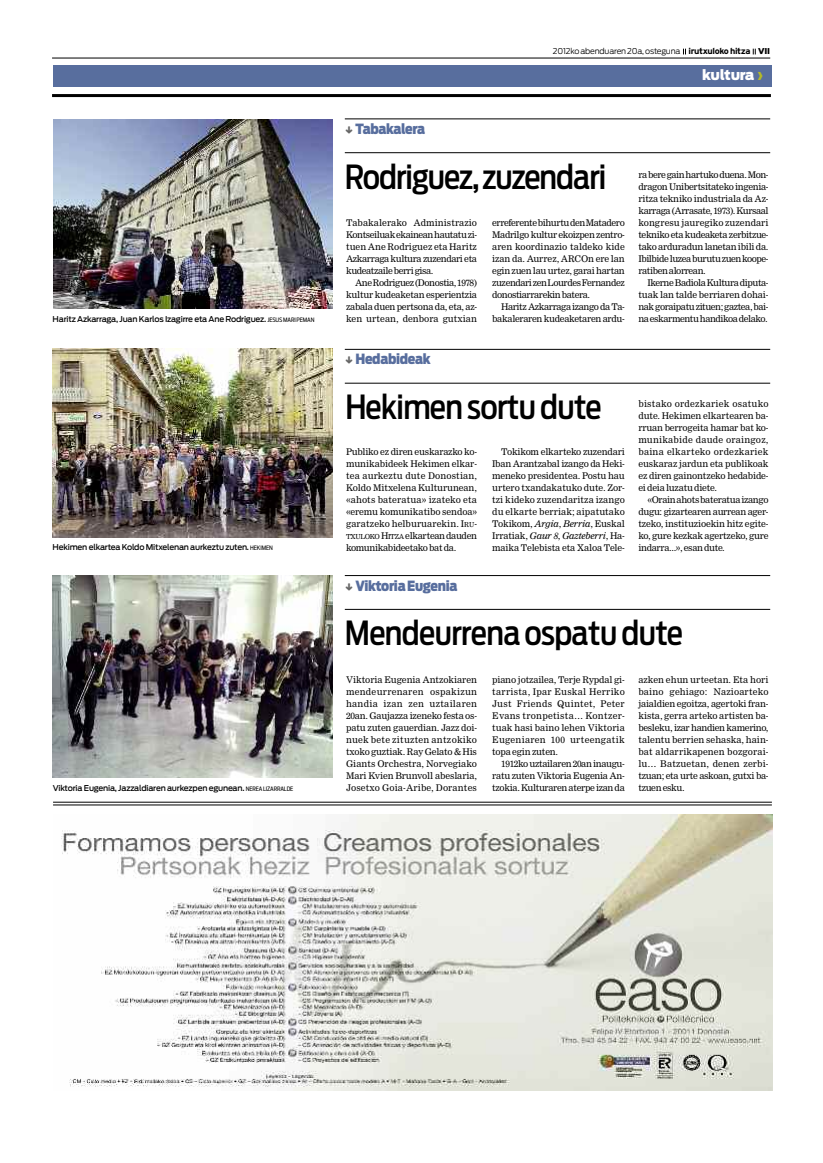
<style>
.page{position:relative;width:823px;height:1163px;background:#fff}
.page>*{position:absolute;margin:0;border:0;box-sizing:border-box;transform-origin:0 0}
.t1{font:500 33px "Antenna Cond";letter-spacing:-.02em;color:#000}
.t2{font:900 14px "Antenna Cond";letter-spacing:-.02em;color:#586e9e}
.t3{font:900 14px "Antenna";letter-spacing:-.03em;color:#fff}
.t4{font:9px/12px "Clarion";letter-spacing:-.025em;color:#000;text-align:justify}
.t5{font:500 8px "Antenna";letter-spacing:-.025em;color:#000}
.t6{font:300 8px "Antenna";letter-spacing:-.02em;color:#000}
.s1{font-family:"Antenna Cond";font-weight:400;font-size:6px}
.s2{font-family:"Interstate";font-weight:700;font-size:8.7px}
.s3{font-weight:900}
.s4{color:#b5ba27}
.s5{font-size:6.8px}
.s6{font-style:italic}
</style>
<div class="page">
<hr style="left:52px;top:94px;width:718px;height:3px;background:#000">
<img style="left:54px;top:119px;width:278px;height:189px">
<img style="left:53px;top:348px;width:279px;height:189px">
<img style="left:52px;top:575px;width:280px;height:202px">
<hr style="left:344px;top:119px;width:425px;height:1px;background:#000">
<hr style="left:344px;top:152px;width:425px;height:1px;background:#000">
<hr style="left:344px;top:349px;width:425px;height:1px;background:#000">
<hr style="left:344px;top:383px;width:425px;height:1px;background:#000">
<hr style="left:344px;top:575px;width:425px;height:1px;background:#000">
<hr style="left:344px;top:609px;width:425px;height:1px;background:#000">
<img style="left:61px;top:814px;width:711px;height:276px">
<hr style="left:53px;top:801px;width:718px;height:1px;background:#000">
<hr style="left:53px;top:804px;width:718px;height:1px;background:#000">
<hr style="left:52px;top:58px;width:717px;height:1px;background:#000">
<svg style="left:752px;top:49px;width:3px;height:5px"></svg>
<div style="left:53px;top:65px;width:717px;height:21px;background:#586e9e"></div>
<p class="t5" style="left:53px;top:314px;width:263px">Haritz Azkarraga, Juan Karlos Izagirre eta Ane Rodriguez. <span class="s1">JESUSMARIPEMAN</span></p>
<p class="t5" style="left:52px;top:542px;width:222px">Hekimen elkartea Koldo Mitxelenan aurkeztu zuten. <span class="s1">HEKIMEN</span></p>
<p class="t5" style="left:53px;top:782px;width:242px">Viktoria Eugenia, Jazzaldiaren aurkezpen egunean. <span class="s1">NEREALIZARRALDE</span></p>
<h2 class="t2" style="left:355px;top:120px;width:71px">Tabakalera</h2>
<p class="t6" style="left:552px;top:47px;width:219px">2012ko abenduaren 20a,osteguna <span class="s2">irutxuloko hitza</span> <span class="s3">VII</span></p>
<h2 class="t3" style="left:701px;top:66px;width:63px">kultura <span class="s4">›</span></h2>
<h1 class="t1" style="left:344px;top:157px;width:263px">Rodriguez,zuzendari</h1>
<p class="t4" style="left:346px;top:217px;width:132px">Tabakalerako Administrazio Kontseiluakekaineanhautatuzi&shy;tuen Ane Rodriguez eta Haritz Azkarraga kultura zuzendari eta kudeatzaileberrigisa.</p>
<p class="t4" style="left:346px;top:277px;width:132px;text-indent:9px">AneRodriguez(Donostia,1978) kultur kudeaketan esperientzia zabala duen pertsona da, eta, az&shy;ken urtean, denbora gutxian</p>
<p class="t4" style="left:492px;top:217px;width:134px">erreferentebihurtudenMatadero Madrilgo kultur ekoizpen zentro&shy;aren koordinazio taldeko kide izan da. Aurrez, ARCOn ere lan egin zuen lau urtez, garai hartan zuzendarizenLourdesFernandez donostiarrarekinbatera.</p>
<p class="t4" style="left:492px;top:301px;width:134px;text-align:right">Haritz Azkarraga izango da Ta&shy;bakaleraren kudeaketaren ardu-</p>
<h2 class="t2" style="left:355px;top:351px;width:77px">Hedabideak</h2>
<h1 class="t1" style="left:344px;top:387px;width:258px">Hekimensortudute</h1>
<p class="t4" style="left:346px;top:445px;width:132px">Publiko ez diren euskarazko ko&shy;munikabideek Hekimen elkar&shy;tea aurkeztu dute Donostian, Koldo Mitxelena Kulturunean, «ahots bateratua» izateko eta «eremu komunikatibo sendoa» garatzeko helburuarekin. I<span class="s5">RU</span>-<span class="s5">TXULOKO</span> H<span class="s5">ITZA</span> elkartean dauden komunikabideetako bat da.</p>
<p class="t4" style="left:492px;top:445px;width:134px;text-indent:9px">Tokikom elkarteko zuzendari Iban Arantzabal izango da Heki&shy;meneko presidentea. Postu hau urtero txandakatuko dute. Zor&shy;tzi kideko zuzendaritza izango du elkarte berriak; aipatutako Tokikom, <span class="s6">Argia</span>, <span class="s6">Berria</span>, Euskal Irratiak, <span class="s6">Gaur 8</span>, <span class="s6">Gazteberri</span>, Ha&shy;maika Telebista eta Xaloa Tele-</p>
<h2 class="t2" style="left:355px;top:577px;width:104px">ViktoriaEugenia</h2>
<p class="t4" style="left:638px;top:169px;width:131px">raberegainhartukoduena.Mon&shy;dragon Unibertsitateko ingenia&shy;ritza tekniko industriala da Az&shy;karraga (Arrasate, 1973). Kursaal kongresu jauregiko zuzendari tekniko eta kudeaketa zerbitzue&shy;tako arduradun lanetan ibili da.<br>Ibilbideluzeaburutuzuenkoope&shy;ratibenalorrean.</p>
<p class="t4" style="left:638px;top:277px;width:131px;text-indent:9px">IkerneBadiolaKulturadiputa&shy;tuak lan talde berriaren dohai&shy;nakgoraipatuzituen;gaztea,bai&shy;naeskarmentuhandikoadelako.</p>
<p class="t4" style="left:638px;top:397px;width:131px">bistako ordezkariek osatuko dute. Hekimen elkartearen ba&shy;rruan berrogeita hamar bat ko&shy;munikabide daude oraingoz, baina elkarteko ordezkariek euskaraz jardun eta publikoak ez diren gainontzeko hedabide&shy;ei deia luzatu diete.</p>
<p class="t4" style="left:638px;top:493px;width:131px;text-indent:9px">«Orainahotsbateratuaizango dugu: gizartearen aurrean ager&shy;tzeko, instituzioekin hitz egite&shy;ko, gure kezkak agertzeko, gure indarra...», esan dute.</p>
<h1 class="t1" style="left:344px;top:613px;width:339px">Mendeurrenaospatudute</h1>
<p class="t4" style="left:346px;top:673px;width:132px">Viktoria Eugenia Antzokiaren mendeurrenaren ospakizun handia izan zen uztailaren 20an. Gaujazza izeneko festa os&shy;patu zuten gauerdian. Jazz doi&shy;nuek bete zituzten antzokiko txoko guztiak. Ray Gelato &amp; His Giants Orchestra, Norvegiako Mari Kvien Brunvoll abeslaria, Josetxo Goia-Aribe, Dorantes</p>
<p class="t4" style="left:492px;top:673px;width:134px">piano jotzailea, Terje Rypdal gi&shy;tarrista, Ipar Euskal Herriko Just Friends Quintet, Peter Evans tronpetista… Kontzer&shy;tuak hasi baino lehen Viktoria Eugeniaren 100 urteengatik topa egin zuten.</p>
<p class="t4" style="left:638px;top:673px;width:131px">azken ehun urteetan. Eta hori baino gehiago: Nazioarteko jaialdien egoitza, agertoki fran&shy;kista, gerra arteko artisten ba&shy;besleku, izar handien kamerino, talentu berrien sehaska, hain&shy;bat aldarrikapenen bozgorai&shy;lu… Batzuetan, denen zerbi&shy;tzuan; eta urte askoan, gutxi ba&shy;tzuen esku.</p>
<p class="t4" style="left:492px;top:757px;width:134px;text-indent:9px">1912ko uztailaren 20an inaugu&shy;ratu zuten Viktoria Eugenia An&shy;tzokia. Kulturaren aterpe izan da</p>
</div>
